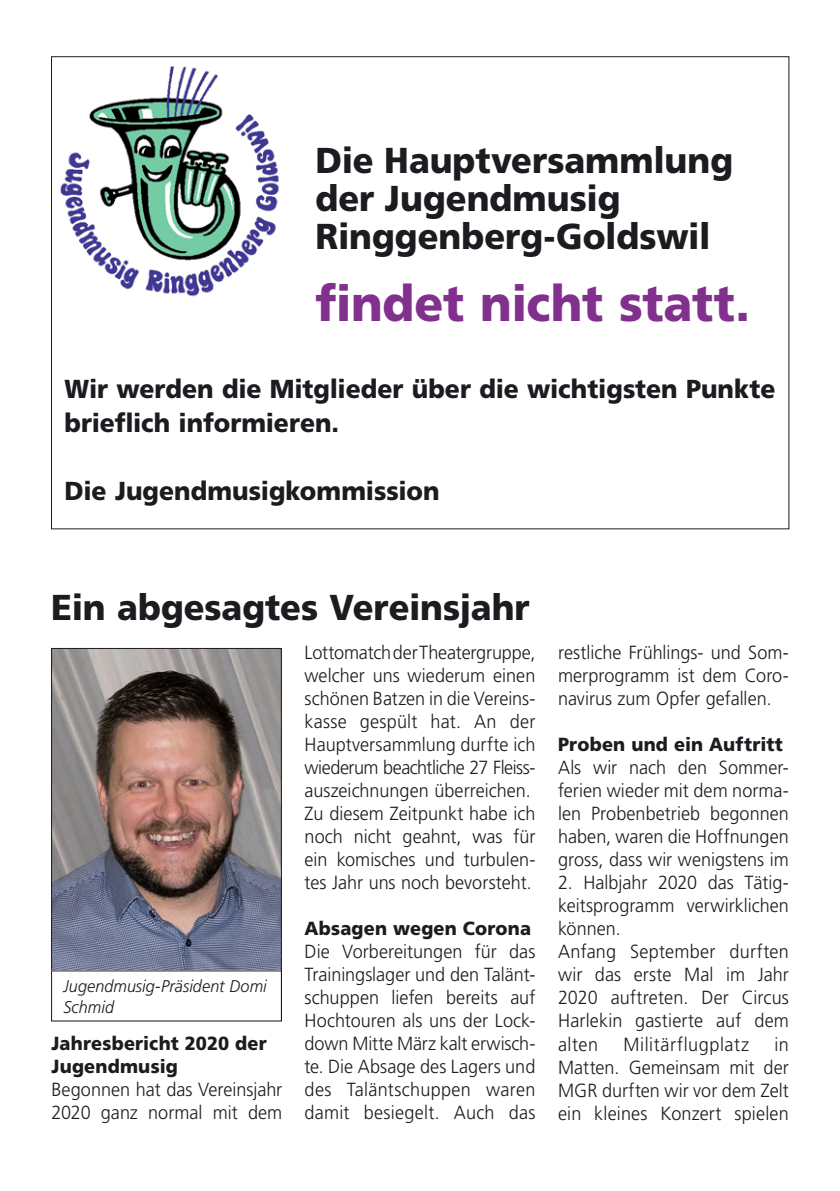
<style>
.page{position:relative;width:840px;height:1191px;background:#fff}
.page>*{position:absolute;margin:0;border:0;box-sizing:border-box;transform-origin:0 0}
.t1{font:900 50px "Frutiger";letter-spacing:-.01em;color:#82308e;scale:.95 1}
.t2{font:900 36px/38px "Frutiger";color:#1b1c20;scale:.95 1}
.t3{font:900 26px/34px "Frutiger";letter-spacing:-.005em;color:#1b1c20;scale:.95 1}
.t4{font:300 19px/23px "Frutiger";color:#1b1c20;text-align:justify;scale:.95 1}
.t5{font:900 19px/23px "Frutiger";letter-spacing:.01em;color:#1b1c20;scale:.95 1}
.t6{font:300 19px "Frutiger";letter-spacing:.03em;color:#1b1c20;scale:.95 1}
.t7{font:italic 300 17px/20.4px "Frutiger";letter-spacing:.005em;color:#1b1c20;scale:.95 1}
</style>
<div class="page">
<img style="left:60px;top:66px;width:219px;height:231px">
<img style="left:53px;top:650px;width:227px;height:320px">
<div style="left:51px;top:648px;width:231px;height:373px;border:1px solid #1b1c20"></div>
<h2 class="t2" style="left:315px;top:141px;width:441px">Die Hauptversammlung der Jugendmusig<br>Ringgenberg-Goldswil</h2>
<h1 class="t1" style="left:315px;top:273px;width:458px">findet nicht statt.</h1>
<h3 class="t3" style="left:64px;top:371px;width:749px">Wir werden die Mitglieder über die wichtigsten Punkte brieflich informieren.</h3>
<h3 class="t3" style="left:64px;top:473px;width:396px">Die Jugendmusigkommission</h3>
<h2 class="t2" style="left:51px;top:588px;width:505px">Ein abgesagtes Vereinsjahr</h2>
<p class="t7" style="left:63px;top:976px;width:215px">Jugendmusig-Präsident Domi<br>Schmid</p>
<p class="t5" style="left:51px;top:1032px;width:228px">Jahresbericht 2020 der<br>Jugendmusig</p>
<p class="t4" style="left:51px;top:1078px;width:244px">Begonnen hat das Vereinsjahr<br>2020 ganz normal mit dem</p>
<p class="t4" style="left:304px;top:641px;width:244px;text-align:left">Lottomatch der Theatergruppe, welcher uns wiederum einen schönen Batzen in die Vereins&shy;kasse gespült hat. An der<br>Hauptversammlung durfte ich wiederum beachtliche 27 Fleiss-- auszeichnungen überreichen.<br>Zu diesem Zeitpunkt habe ich noch nicht geahnt, was für ein komisches und turbulen&shy;tes Jahr uns noch bevorsteht.</p>
<p class="t5" style="left:304px;top:917px;width:240px">Absagen wegen Corona</p>
<p class="t4" style="left:304px;top:940px;width:244px">Die Vorbereitungen für das Trainingslager und den Talänt&shy;schuppen liefen bereits auf Hochtouren als uns der Lock&shy;down Mitte März kalt erwisch&shy;te. Die Absage des Lagers und des Taläntschuppen waren damit besiegelt. Auch das</p>
<p class="t4" style="left:557px;top:641px;width:243px">restliche Frühlings- und Som&shy;merprogramm ist dem Coro&shy;navirus zum Opfer gefallen.</p>
<p class="t5" style="left:557px;top:733px;width:238px">Proben und ein Auftritt</p>
<p class="t4" style="left:557px;top:756px;width:244px">Als wir nach den Sommer&shy;ferien wieder mit dem norma&shy;len Probenbetrieb begonnen haben, waren die Hoffnungen gross, dass wir wenigstens im</p>
<p class="t4" style="left:557px;top:871px;width:244px;text-align:left">2. Halbjahr 2020 das Tätig&shy;keitsprogramm verwirklichen können.<br>Anfang September durften wir das erste Mal im Jahr<br>2020 auftreten. Der Circus<br>Harlekin gastierte auf dem alten</p>
<p class="t6" style="left:623px;top:1033px;width:133px">Militärflugplatz</p>
<p class="t4" style="left:557px;top:1032px;width:244px;text-indent:216px">in Matten. Gemeinsam mit der MGR durften wir vor dem Zelt ein kleines Konzert spielen</p>
</div>
